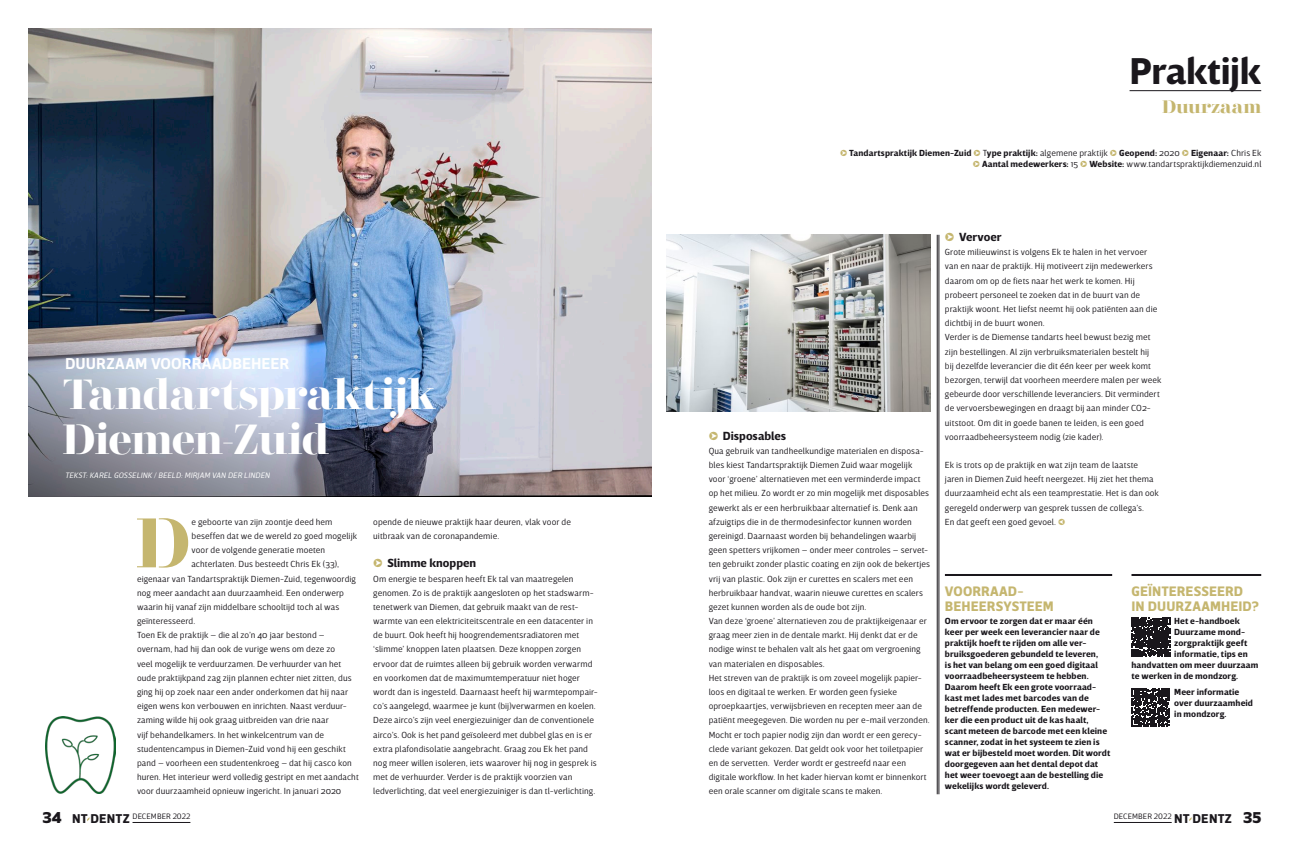
<style>
.page{position:relative;width:1304px;height:851px;background:#fff}
.page>*{position:absolute;margin:0;border:0;box-sizing:border-box;transform-origin:0 0}
.t1{font:700 69.7px "Didonesque Stencil";color:#c5b66f}
.t2{font:700 42px/45px "Didonesque Stencil";letter-spacing:-.025em;color:#fff}
.t3{font:700 38px "Breve Sans Text";letter-spacing:-.01em;color:#1a171c}
.t4{font:700 18px "Didonesque Stencil";color:#c5b66f}
.t5{font:600 16px "Breve Sans Text";letter-spacing:.005em;color:#fff}
.t6{font:700 14px/14.8px "Breve Sans Text";letter-spacing:.005em;color:#c5b66f}
.t7{font:700 12px "Breve Sans Text";color:#1a171c}
.t8{font:300 9px/14.2px "Breve Sans Text";letter-spacing:.01em;color:#1a171c}
.t9{font:700 9px/11px "Breve Sans Text";letter-spacing:.01em;color:#1a171c}
.t10{font:italic 300 8px "Breve Sans Text";letter-spacing:.01em;color:#fff}
.t11{font:300 8px "Breve Sans Text";letter-spacing:.01em;color:#1a171c}
.s1{color:#c5b66f}
.s2{font-weight:300;color:#c5b66f}
.s3{font-weight:300}
.s4{font-weight:900;font-size:16px}
.s5{font-weight:700;font-size:13px}
</style>
<div class="page">
<hr style="left:1130px;top:90px;width:131px;height:1px;background:#1a171c">
<hr style="left:939px;top:235px;width:1px;height:559px;background:#1a171c">
<hr style="left:937px;top:235px;width:1px;height:559px;background:#1a171c">
<hr style="left:945px;top:574px;width:167px;height:2px;background:#1a171c">
<hr style="left:1131px;top:574px;width:130px;height:2px;background:#1a171c">
<img style="left:666px;top:235px;width:265px;height:176px">
<img style="left:28px;top:28px;width:624px;height:78px">
<img style="left:28px;top:106px;width:624px;height:390px">
<hr style="left:133px;top:822px;width:57px;height:1px;background:#1a171c">
<hr style="left:1114px;top:822px;width:58px;height:1px;background:#1a171c">
<img style="left:45px;top:716px;width:70px;height:77px">
<svg style="left:1132px;top:688px;width:38px;height:38px"></svg>
<svg style="left:1131px;top:617px;width:39px;height:39px;background:#333035"></svg>
<h3 class="t5" style="left:65px;top:354px;width:226px">DUURZAAM VOORRAADBEHEER</h3>
<h2 class="t2" style="left:62px;top:373px;width:376px">Tandartspraktijk<br>Diemen-Zuid</h2>
<p class="t10" style="left:65px;top:470px;width:206px">TEKST: KAREL GOSSELINK / BEELD: MIRJAM VAN DER LINDEN</p>
<h1 class="t1" style="left:136px;top:505px;width:56px">D</h1>
<p class="t8" style="left:192px;top:514px;width:142px">e geboorte van zijn zoontje deed hem</p>
<p class="t8" style="left:192px;top:528px;width:167px">beseffen dat we de wereld zo goed mogelijk</p>
<p class="t8" style="left:192px;top:543px;width:135px">voor de volgende generatie moeten</p>
<p class="t8" style="left:192px;top:557px;width:149px">achterlaten. Dus besteedt Chris Ek (33),</p>
<p class="t8" style="left:137px;top:571px;width:221px">eigenaar van Tandartspraktijk Diemen-Zuid, tegenwoordig</p>
<p class="t8" style="left:137px;top:585px;width:209px">nog meer aandacht aan duurzaamheid. Een onderwerp</p>
<p class="t8" style="left:137px;top:599px;width:204px">waarin hij vanaf zijn middelbare schooltijd toch al was</p>
<p class="t8" style="left:137px;top:614px;width:60px">geïnteresseerd.</p>
<p class="t8" style="left:137px;top:628px;width:189px">Toen Ek de praktijk – die al zo’n 40 jaar bestond –</p>
<p class="t8" style="left:137px;top:642px;width:199px">overnam, had hij dan ook de vurige wens om deze zo</p>
<p class="t8" style="left:137px;top:656px;width:206px">veel mogelijk te verduurzamen. De verhuurder van het</p>
<p class="t8" style="left:137px;top:670px;width:216px">oude praktijkpand zag zijn plannen echter niet zitten, dus</p>
<p class="t8" style="left:137px;top:684px;width:213px">ging hij op zoek naar een ander onderkomen dat hij naar</p>
<p class="t8" style="left:137px;top:699px;width:210px">eigen wens kon verbouwen en inrichten. Naast verduur-</p>
<p class="t8" style="left:137px;top:713px;width:193px">zaming wilde hij ook graag uitbreiden van drie naar</p>
<p class="t8" style="left:137px;top:727px;width:189px">vijf behandelkamers. In het winkelcentrum van de</p>
<p class="t8" style="left:137px;top:741px;width:210px">studentencampus in Diemen-Zuid vond hij een geschikt</p>
<p class="t8" style="left:137px;top:755px;width:216px">pand – voorheen een studentenkroeg – dat hij casco kon</p>
<p class="t8" style="left:137px;top:769px;width:223px">huren. Het interieur werd volledig gestript en met aandacht</p>
<p class="t8" style="left:137px;top:784px;width:206px">voor duurzaamheid opnieuw ingericht. In januari 2020</p>
<p class="t8" style="left:373px;top:514px;width:199px">opende de nieuwe praktijk haar deuren, vlak voor de uitbraak van de coronapandemie.</p>
<h3 class="t7" style="left:373px;top:556px;width:104px"><span class="s1">Y</span> Slimme knoppen</h3>
<p class="t8" style="left:373px;top:571px;width:226px">Om energie te besparen heeft Ek tal van maatregelen genomen. Zo is de praktijk aangesloten op het stadswarm&shy;tenetwerk van Diemen, dat gebruik maakt van de rest&shy;warmte van een elektriciteitscentrale en een datacenter in de buurt. Ook heeft hij hoogrendementsradiatoren met ‘slimme’ knoppen laten plaatsen. Deze knoppen zorgen ervoor dat de ruimtes alleen bij gebruik worden verwarmd en voorkomen dat de maximumtemperatuur niet hoger wordt dan is ingesteld. Daarnaast heeft hij warmtepompair&shy;co’s aangelegd, waarmee je kunt (bij)verwarmen en koelen.<br>Deze airco’s zijn veel energiezuiniger dan de conventionele airco’s. Ook is het pand geïsoleerd met dubbel glas en is er extra plafondisolatie aangebracht. Graag zou Ek het pand nog meer willen isoleren, iets waarover hij nog in gesprek is met de verhuurder. Verder is de praktijk voorzien van ledverlichting, dat veel energiezuiniger is dan tl-verlichting.</p>
<h3 class="t3" style="left:1130px;top:49px;width:133px">Praktijk</h3>
<h3 class="t4" style="left:1162px;top:97px;width:101px">Duurzaam</h3>
<p class="t9" style="left:840px;top:148px;width:423px;text-align:right"><span class="s2">Y</span> Tandartspraktijk Diemen-Zuid <span class="s2">Y</span> <span class="s3">T</span>ype praktijk: <span class="s3">algemene praktijk</span> <span class="s2">Y</span> Geopend: <span class="s3">2020</span> <span class="s2">Y</span> Eigenaar: <span class="s3">Chris Ek<br></span><span class="s2">Y</span> Aantal medewerkers: <span class="s3">15</span> <span class="s2">Y</span> Website: <span class="s3">www.tandartspraktijkdiemenzuid.nl</span></p>
<h3 class="t7" style="left:709px;top:428px;width:79px"><span class="s1">Y</span> Disposables</h3>
<p class="t8" style="left:709px;top:443px;width:223px">Qua gebruik van tandheelkundige materialen en disposa&shy;bles kiest Tandartspraktijk Diemen Zuid waar mogelijk voor ‘groene’ alternatieven met een verminderde impact op het milieu. Zo wordt er zo min mogelijk met disposables gewerkt als er een herbruikbaar alternatief is. Denk aan afzuigtips die in de thermodesinfector kunnen worden gereinigd. Daarnaast worden bij behandelingen waarbij geen spetters vrijkomen – onder meer controles – servet&shy;ten gebruikt zonder plastic coating en zijn ook de bekertjes vrij van plastic. Ook zijn er curettes en scalers met een herbruikbaar handvat, waarin nieuwe curettes en scalers gezet kunnen worden als de oude bot zijn.<br>Van deze ‘groene’ alternatieven zou de praktijkeigenaar er graag meer zien in de dentale markt. Hij denkt dat er de nodige winst te behalen valt als het gaat om vergroening van materialen en disposables.<br>Het streven van de praktijk is om zoveel mogelijk papier&shy;loos en digitaal te werken. Er worden geen fysieke oproepkaartjes, verwijsbrieven en recepten meer aan de patiënt meegegeven. Die worden nu per e-mail verzonden.<br>Mocht er toch papier nodig zijn dan wordt er een gerecy&shy;clede variant gekozen. Dat geldt ook voor het toiletpapier en de servetten. Verder wordt er gestreefd naar een digitale workflow. In het kader hiervan komt er binnenkort een orale scanner om digitale scans te maken.</p>
<h3 class="t7" style="left:945px;top:230px;width:58px"><span class="s1">Y</span> Vervoer</h3>
<p class="t8" style="left:945px;top:245px;width:218px">Grote milieuwinst is volgens Ek te halen in het vervoer van en naar de praktijk. Hij motiveert zijn medewerkers daarom om op de fiets naar het werk te komen. Hij probeert personeel te zoeken dat in de buurt van de praktijk woont. Het liefst neemt hij ook patiënten aan die dichtbij in de buurt wonen.<br>Verder is de Diemense tandarts heel bewust bezig met zijn bestellingen. Al zijn verbruiksmaterialen bestelt hij<br>bij dezelfde leverancier die dit één keer per week komt bezorgen, terwijl dat voorheen meerdere malen per week gebeurde door verschillende leveranciers. Dit vermindert de vervoersbewegingen en draagt bij aan minder CO2- uitstoot. Om dit in goede banen te leiden, is een goed voorraadbeheersysteem nodig (zie kader).</p>
<p class="t8" style="left:945px;top:458px;width:216px">Ek is trots op de praktijk en wat zijn team de laatste jaren in Diemen Zuid heeft neergezet. Hij ziet het thema duurzaamheid echt als een teamprestatie. Het is dan ook geregeld onderwerp van gesprek tussen de collega’s.<br>En dat geeft een goed gevoel. <span class="s1">Z</span></p>
<h3 class="t6" style="left:945px;top:584px;width:110px">VOORRAAD-<br>BEHEERSYSTEEM</h3>
<p class="t9" style="left:945px;top:615px;width:167px">Om ervoor te zorgen dat er maar één keer per week een leverancier naar de praktijk hoeft te rijden om alle ver&shy;bruiksgoederen gebundeld te leveren,<br>is het van belang om een goed digitaal voorraadbeheersysteem te hebben.<br>Daarom heeft Ek een grote voorraad&shy;kast met lades met barcodes van de betreffende producten. Een medewer&shy;ker die een product uit de kas haalt, scant meteen de barcode met een kleine scanner, zodat in het systeem te zien is wat er bijbesteld moet worden. Dit wordt doorgegeven aan het dental depot dat het weer toevoegt aan de bestelling die wekelijks wordt geleverd.</p>
<h3 class="t6" style="left:1132px;top:584px;width:129px">GEÏNTERESSEERD<br>IN DUURZAAMHEID?</h3>
<p class="t9" style="left:1174px;top:615px;width:67px">Het e-handboek</p>
<p class="t9" style="left:1174px;top:626px;width:72px">Duurzame mond-</p>
<p class="t9" style="left:1174px;top:637px;width:75px">zorgpraktijk geeft</p>
<p class="t9" style="left:1174px;top:648px;width:75px">informatie, tips en</p>
<p class="t9" style="left:1131px;top:659px;width:128px">handvatten om meer duurzaam</p>
<p class="t9" style="left:1131px;top:670px;width:108px">te werken in de mondzorg.</p>
<p class="t9" style="left:1174px;top:686px;width:80px">Meer informatie over duurzaamheid in mondzorg.</p>
<p class="t11" style="left:43px;top:811px;width:149px"><span class="s4">34</span> <span class="s5">NT DENTZ</span> DECEMBER 2022</p>
<p class="t11" style="left:1114px;top:811px;width:149px">DECEMBER 2022 <span class="s5">NT DENTZ</span> <span class="s4">35</span></p>
</div>
